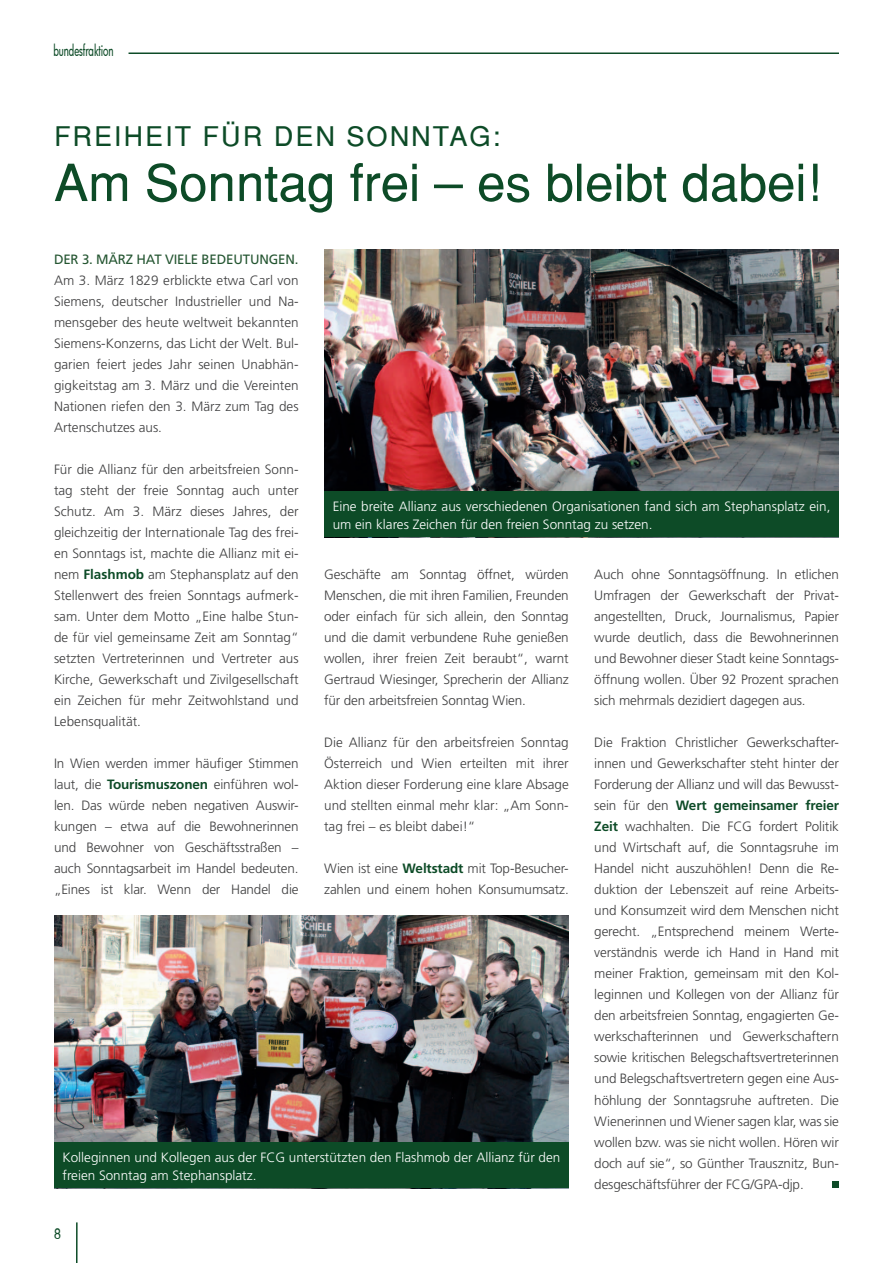
<style>
.page{position:relative;width:893px;height:1263px;background:#fff}
.page>*{position:absolute;margin:0;border:0;box-sizing:border-box;transform-origin:0 0}
.t1{font:51px "Helvetica";color:#0d4b27}
.t2{font:27px "Helvetica";letter-spacing:.075em;color:#0d4b27}
.t3{font:500 15px "Futura";letter-spacing:-.005em;color:#0d4b27;scale:.66 1}
.t4{font:condensed 15px "Helvetica";color:#0d4b27}
.t5{font:300 13.5px/21px "Frutiger";letter-spacing:-.01em;color:#3e3e3f;text-align:justify}
.t6{font:300 13.5px/18px "Frutiger";color:#fff}
.t7{font:13.5px "Frutiger";letter-spacing:-.01em;color:#245531}
.s1{font-weight:700;color:#0d4b27}
</style>
<div class="page">
<hr style="left:76px;top:1222px;width:2px;height:41px;background:#0d4b27">
<hr style="left:129px;top:53px;width:710px;height:1px;background:#0d4b27">
<div style="left:832px;top:1181px;width:7px;height:7px;background:#0d4b27"></div>
<img style="left:54px;top:915px;width:515px;height:227px">
<img style="left:324px;top:249px;width:515px;height:242px">
<div style="left:54px;top:1142px;width:515px;height:46px;background:#0d4b27"></div>
<div style="left:324px;top:491px;width:515px;height:46px;background:#0d4b27"></div>
<p class="t3" style="left:53px;top:40px;width:93px">bundesfraktion</p>
<h2 class="t2" style="left:54px;top:120px;width:448px">FREIHEIT FÜR DEN SONNTAG:</h2>
<h1 class="t1" style="left:54px;top:152px;width:768px">Am Sonntag frei – es bleibt dabei!</h1>
<p class="t7" style="left:54px;top:251px;width:189px">DER 3. MÄRZ HAT VIELE BEDEUTU</p>
<p class="t7" style="left:259px;top:251px;width:41px">NGEN.</p>
<p class="t5" style="left:54px;top:270px;width:246px">Am 3. März 1829 erblickte etwa Carl von Siemens, deutscher Industrieller und Na&shy;mensgeber des heute weltweit bekannten Siemens-Konzerns, das Licht der Welt. Bul&shy;garien feiert jedes Jahr seinen Unabhän&shy;gigkeitstag am 3. März und die Vereinten Nationen riefen den 3. März zum Tag des Artenschutzes aus.</p>
<p class="t5" style="left:54px;top:459px;width:246px">Für die Allianz für den arbeitsfreien Sonn&shy;tag steht der freie Sonntag auch unter Schutz. Am 3. März dieses Jahres, der gleichzeitig der Internationale Tag des frei&shy;en Sonntags ist, machte die Allianz mit ei&shy;nem <span class="s1">Flashmob</span> am Stephansplatz auf den Stellenwert des freien Sonntags aufmerk&shy;sam. Unter dem Motto „Eine halbe Stun&shy;de für viel gemeinsame Zeit am Sonntag“ setzten Vertreterinnen und Vertreter aus Kirche, Gewerkschaft und Zivilgesellschaft ein Zeichen für mehr Zeitwohlstand und Lebensqualität.</p>
<p class="t5" style="left:54px;top:753px;width:246px">In Wien werden immer häufiger Stimmen laut, die <span class="s1">Tourismuszonen</span> einführen wol&shy;len. Das würde neben negativen Auswir&shy;kungen – etwa auf die Bewohnerinnen und Bewohner von Geschäftsstraßen – auch Sonntagsarbeit im Handel bedeuten. „Eines ist klar. Wenn der Handel die</p>
<p class="t6" style="left:333px;top:497px;width:499px">Eine breite Allianz aus verschiedenen Organisationen fand sich am Stephansplatz ein, um ein klares Zeichen für den freien Sonntag zu setzen.</p>
<p class="t5" style="left:324px;top:564px;width:246px">Geschäfte am Sonntag öffnet, würden Menschen, die mit ihren Familien, Freunden oder einfach für sich allein, den Sonntag und die damit verbundene Ruhe genießen wollen, ihrer freien Zeit beraubt“, warnt Gertraud Wiesinger, Sprecherin der Allianz für den arbeitsfreien Sonntag Wien.</p>
<p class="t5" style="left:324px;top:732px;width:246px">Die Allianz für den arbeitsfreien Sonntag Österreich und Wien erteilten mit ihrer Aktion dieser Forderung eine klare Absage und stellten einmal mehr klar: „Am Sonn&shy;tag frei – es bleibt dabei!“</p>
<p class="t5" style="left:324px;top:858px;width:246px">Wien ist eine <span class="s1">Weltstadt</span> mit Top-Besucher&shy;zahlen und einem hohen Konsumumsatz.</p>
<p class="t5" style="left:594px;top:564px;width:246px">Auch ohne Sonntagsöffnung. In etlichen Umfragen der Gewerkschaft der Privat&shy;angestellten, Druck, Journalismus, Papier wurde deutlich, dass die Bewohnerinnen und Bewohner dieser Stadt keine Sonntags&shy;öffnung wollen. Über 92 Prozent sprachen sich mehrmals dezidiert dagegen aus.</p>
<p class="t5" style="left:594px;top:732px;width:246px">Die Fraktion Christlicher Gewerkschafter&shy;innen und Gewerkschafter steht hinter der Forderung der Allianz und will das Bewusst&shy;sein für den <span class="s1">Wert gemeinsamer freier Zeit</span> wachhalten. Die FCG fordert Politik und Wirtschaft auf, die Sonntagsruhe im Handel nicht auszuhöhlen! Denn die Re&shy;duktion der Lebenszeit auf reine Arbeits&shy;und Konsumzeit wird dem Menschen nicht gerecht. „Entsprechend meinem Werte&shy;verständnis werde ich Hand in Hand mit meiner Fraktion, gemeinsam mit den Kol&shy;leginnen und Kollegen von der Allianz für den arbeitsfreien Sonntag, engagierten Ge&shy;werkschafterinnen und Gewerkschaftern sowie kritischen Belegschaftsvertreterinnen und Belegschaftsvertretern gegen eine Aus&shy;höhlung der Sonntagsruhe auftreten. Die Wienerinnen und Wiener sagen klar, was sie wollen bzw. was sie nicht wollen. Hören wir doch auf sie“, so Günther Trausznitz, Bun&shy;desgeschäftsführer der FCG/GPA-djp.</p>
<p class="t6" style="left:63px;top:1148px;width:499px">Kolleginnen und Kollegen aus der FCG unterstützten den Flashmob der Allianz für den freien Sonntag am Stephansplatz.</p>
<p class="t4" style="left:54px;top:1225px;width:8px">8</p>
</div>
